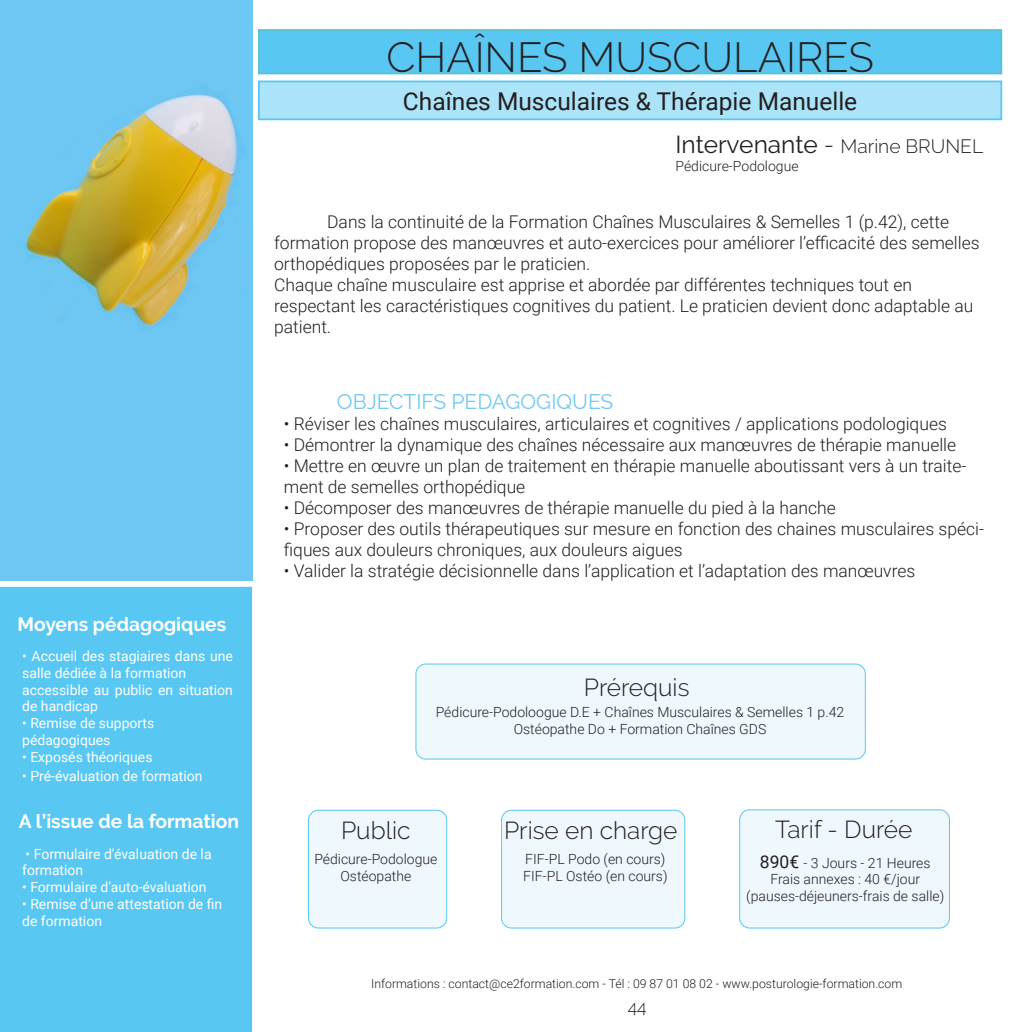
<style>
.page{position:relative;width:1032px;height:1032px;background:#fff}
.page>*{position:absolute;margin:0;border:0;box-sizing:border-box;transform-origin:0 0}
.t1{font:300 42px "Raleway";color:#231f20}
.t2{font:300 24.5px "Raleway";color:#231f20}
.t3{font:24.5px "Roboto";color:#231f20}
.t4{font:24.5px "Raleway";color:#231f20}
.t5{font:21px "Raleway";color:#72c9f2}
.t6{font:700 19.25px "Raleway";color:#fff}
.t7{font:300 17.5px/21px "Roboto";color:#231f20}
.t8{font:300 17.5px "Raleway";color:#231f20}
.t9{font:14px/16.8px "Roboto";color:#fff}
.t10{font:300 14px/16.8px "Roboto";color:#231f20;text-align:center}
.t11{font:300 12.25px "Roboto";color:#231f20}
.s1{font-weight:300}
.s2{font-weight:300;font-size:19.25px}
.s3{font-weight:400;font-size:17.5px}
</style>
<div class="page">
<img style="left:0;top:0;width:252px;height:580px">
<div style="left:0;top:587px;width:252px;height:445px;background:#58c8f2"></div>
<div style="left:259px;top:81px;width:742px;height:38px;background:#abe3f8"></div>
<div style="left:258px;top:81px;width:744px;height:39px;border:2px solid #58c8f2"></div>
<div style="left:259px;top:30px;width:742px;height:44px;background:#58c8f2"></div>
<div style="left:258px;top:29px;width:744px;height:45px;border:2px solid #5ec2d2"></div>
<div style="left:740px;top:810px;width:209px;height:118px;background:#eef8fd;border-radius:10px"></div>
<div style="left:739px;top:809px;width:211px;height:119px;border:1px solid #59c6f1;border-radius:10px"></div>
<div style="left:416px;top:664px;width:449px;height:95px;background:#eef8fd;border-radius:10px"></div>
<div style="left:415px;top:663px;width:451px;height:96px;border:1px solid #58c8f2;border-radius:10px"></div>
<div style="left:501px;top:810px;width:184px;height:118px;background:#eef8fd;border-radius:10px"></div>
<div style="left:501px;top:810px;width:184px;height:118px;border:1px solid #58c8f2;border-radius:10px"></div>
<div style="left:308px;top:810px;width:139px;height:118px;background:#eef8fd;border-radius:10px"></div>
<div style="left:308px;top:810px;width:139px;height:118px;border:1px solid #58c8f2;border-radius:10px"></div>
<p class="t6" style="left:18px;top:613px;width:210px">Moyens pédagogiques</p>
<p class="t9" style="left:22px;top:647px;width:212px">• Accueil des stagiaires dans une salle dédiée à la formation</p>
<p class="t9" style="left:22px;top:681px;width:212px">accessible au public en situation de handicap</p>
<p class="t9" style="left:22px;top:714px;width:134px">• Remise de supports</p>
<p class="t9" style="left:22px;top:731px;width:90px">pédagogiques</p>
<p class="t9" style="left:22px;top:748px;width:132px">• Exposés théoriques</p>
<p class="t9" style="left:22px;top:767px;width:182px">• Pré-évaluation de formation</p>
<p class="t6" style="left:19px;top:810px;width:222px">A l’issue de la formation</p>
<p class="t9" style="left:22px;top:845px;width:191px">• Formulaire d’évaluation de la formation</p>
<p class="t9" style="left:22px;top:878px;width:186px">• Formulaire d’auto-évaluation</p>
<p class="t9" style="left:22px;top:895px;width:202px">• Remise d’une attestation de fin de formation</p>
<p class="t1" style="left:386px;top:32px;width:489px">CHAÎNES MUSCULAIRES</p>
<p class="t3" style="left:403px;top:84px;width:456px">Chaînes Musculaires &amp; Thérapie Manuelle</p>
<p class="t4" style="left:675px;top:130px;width:309px">Intervenante <span class="s1">-</span> <span class="s2">Marine BRUNEL</span></p>
<p class="t10" style="left:675px;top:157px;width:125px">Pédicure-Podologue</p>
<p class="t7" style="left:274px;top:211px;width:707px;text-indent:53px">Dans la continuité de la Formation Chaînes Musculaires &amp; Semelles 1 (p.42), cette formation propose des manœuvres et auto-exercices pour améliorer l’efficacité des semelles orthopédiques proposées par le praticien.</p>
<p class="t7" style="left:274px;top:274px;width:701px">Chaque chaîne musculaire est apprise et abordée par différentes techniques tout en respectant les caractéristiques cognitives du patient. Le praticien devient donc adaptable au patient.</p>
<p class="t5" style="left:337px;top:389px;width:278px">OBJECTIFS PEDAGOGIQUES</p>
<p class="t7" style="left:284px;top:413px;width:664px">• Réviser les chaînes musculaires, articulaires et cognitives / applications podologiques</p>
<p class="t7" style="left:284px;top:434px;width:674px">• Démontrer la dynamique des chaînes nécessaire aux manœuvres de thérapie manuelle</p>
<p class="t7" style="left:284px;top:455px;width:684px">• Mettre en œuvre un plan de traitement en thérapie manuelle aboutissant vers à un traite&shy;ment de semelles orthopédique</p>
<p class="t7" style="left:284px;top:497px;width:553px">• Décomposer des manœuvres de thérapie manuelle du pied à la hanche</p>
<p class="t7" style="left:284px;top:518px;width:702px">• Proposer des outils thérapeutiques sur mesure en fonction des chaines musculaires spéci&shy;fiques aux douleurs chroniques, aux douleurs aigues</p>
<p class="t7" style="left:284px;top:560px;width:633px">• Valider la stratégie décisionnelle dans l’application et l’adaptation des manœuvres</p>
<p class="t2" style="left:584px;top:673px;width:107px">Prérequis</p>
<p class="t10" style="left:436px;top:703px;width:410px">Pédicure-Podoloogue D.E + Chaînes Musculaires &amp; Semelles 1 p.42</p>
<p class="t10" style="left:514px;top:720px;width:254px">Ostéopathe Do + Formation Chaînes GDS</p>
<p class="t2" style="left:341px;top:816px;width:71px">Public</p>
<p class="t10" style="left:314px;top:850px;width:125px">Pédicure-Podologue</p>
<p class="t10" style="left:340px;top:867px;width:72px">Ostéopathe</p>
<p class="t2" style="left:504px;top:816px;width:175px">Prise en charge</p>
<p class="t10" style="left:525px;top:850px;width:142px">FIF-PL Podo (en cours)</p>
<p class="t10" style="left:523px;top:867px;width:146px">FIF-PL Ostéo (en cours)</p>
<p class="t2" style="left:775px;top:815px;width:139px">Tarif - Durée</p>
<p class="t10" style="left:760px;top:854px;width:172px"><span class="s3">890€</span> - 3 Jours - 21 Heures</p>
<p class="t10" style="left:746px;top:870px;width:199px">Frais annexes : 40 €/jour (pauses-déjeuners-frais de salle)</p>
<p class="t11" style="left:371px;top:975px;width:533px">Informations : contact@ce2formation.com - Tél : 09 87 01 08 02 - www.posturologie-formation.com</p>
<p class="t8" style="left:628px;top:997px;width:20px">44</p>
</div>
